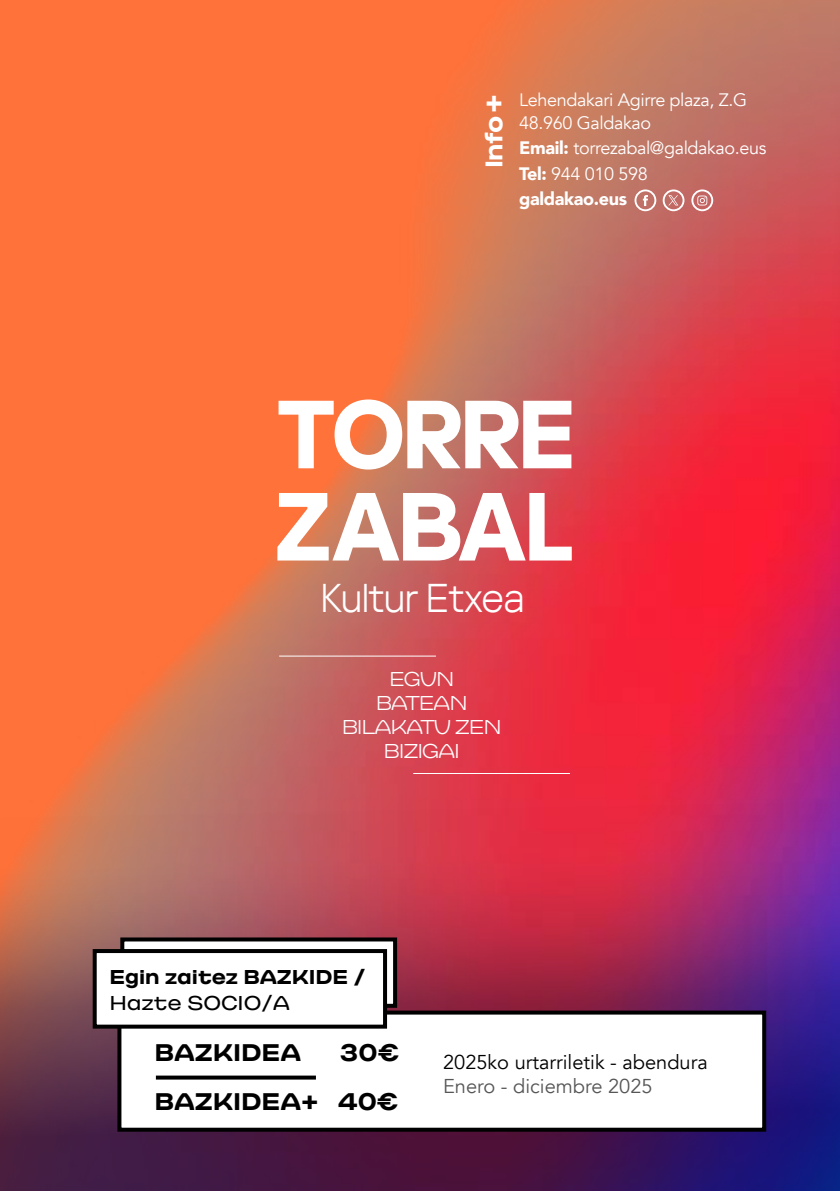
<style>
.page{position:relative;width:840px;height:1191px;background:#fff}
.page>*{position:absolute;margin:0;border:0;box-sizing:border-box;transform-origin:0 0}
.t1{font:300 40px "Kaspersky Sans Display";color:#fff}
.t2{font:700 24px "Babetta";color:#000}
.t3{font:700 24px "Babetta";color:#fff}
.t4{font:300 20px/24px "Babetta";letter-spacing:-.06em;color:#fff;text-align:center}
.t5{font:20px "Avenir";color:#000}
.t6{font:20px "Avenir";color:#575656}
.t7{font:700 20px "Babetta";color:#000}
.t8{font:20px "Babetta";color:#000}
.t9{font:18px/25.4px "Avenir";letter-spacing:-.02em;color:#fff}
.s1{font-size:26px}
.s2{font-weight:900}
</style>
<div class="page">
<img style="left:0;top:0;width:839px;height:612px">
<img style="left:0;top:612px;width:839px;height:579px">
<div style="left:662px;top:189px;width:22px;height:22px;border:2px solid #fff;border-radius:50%"></div>
<div style="left:634px;top:189px;width:22px;height:22px;border:2px solid #fff;border-radius:50%"></div>
<svg style="left:642px;top:195px;width:5px;height:11px"></svg>
<div style="left:691px;top:189px;width:21px;height:22px;border:2px solid #fff;border-radius:50%"></div>
<svg style="left:697px;top:195px;width:10px;height:10px"></svg>
<svg style="left:668px;top:195px;width:10px;height:10px"></svg>
<svg style="left:277px;top:493px;width:294px;height:67px"></svg>
<svg style="left:278px;top:399px;width:293px;height:70px"></svg>
<hr style="left:279px;top:655px;width:156px;height:1px;background:#fff">
<hr style="left:413px;top:773px;width:156px;height:1px;background:#fff">
<div style="left:119px;top:1012px;width:644px;height:117px;background:#fff"></div>
<div style="left:117px;top:1010px;width:648px;height:121px;border:4px solid #000"></div>
<svg style="left:156px;top:1075px;width:160px;height:4px"></svg>
<div style="left:122px;top:939px;width:273px;height:66px;background:#fff"></div>
<div style="left:120px;top:937px;width:277px;height:70px;border:4px solid #000"></div>
<div style="left:95px;top:951px;width:290px;height:75px;background:#fff"></div>
<div style="left:93px;top:949px;width:294px;height:79px;border:4px solid #000"></div>
<h2 class="t3" style="left:474px;top:168px;width:76px;rotate:-90deg">Info <span class="s1">+</span></h2>
<p class="t9" style="left:519px;top:89px;width:229px;line-height:22.6px">Lehendakari Agirre plaza, Z.G<br>48.960 Galdakao</p>
<p class="t9" style="left:519px;top:136px;width:248px"><span class="s2">Email:</span> torrezabal@galdakao.eus<br><span class="s2">Tel:</span> 944 010 598<br><span class="s2">galdakao.eus</span></p>
<h1 class="t1" style="left:321px;top:569px;width:205px">Kultur Etxea</h1>
<p class="t4" style="left:341px;top:665px;width:161px">EGUN<br>BATEAN<br>BILAKATU ZEN<br>BIZIGAI</p>
<p class="t7" style="left:109px;top:961px;width:257px">Egin zaitez BAZKIDE /</p>
<p class="t8" style="left:109px;top:987px;width:182px">Hazte SOCIO/A</p>
<h2 class="t2" style="left:154px;top:1032px;width:148px">BAZKIDEA</h2>
<h2 class="t2" style="left:340px;top:1032px;width:60px">30€</h2>
<h2 class="t2" style="left:154px;top:1082px;width:245px">BAZKIDEA+ 40€</h2>
<p class="t5" style="left:443px;top:1050px;width:266px">2025ko urtarriletik - abendura</p>
<p class="t6" style="left:443px;top:1074px;width:211px">Enero - diciembre 2025</p>
</div>
